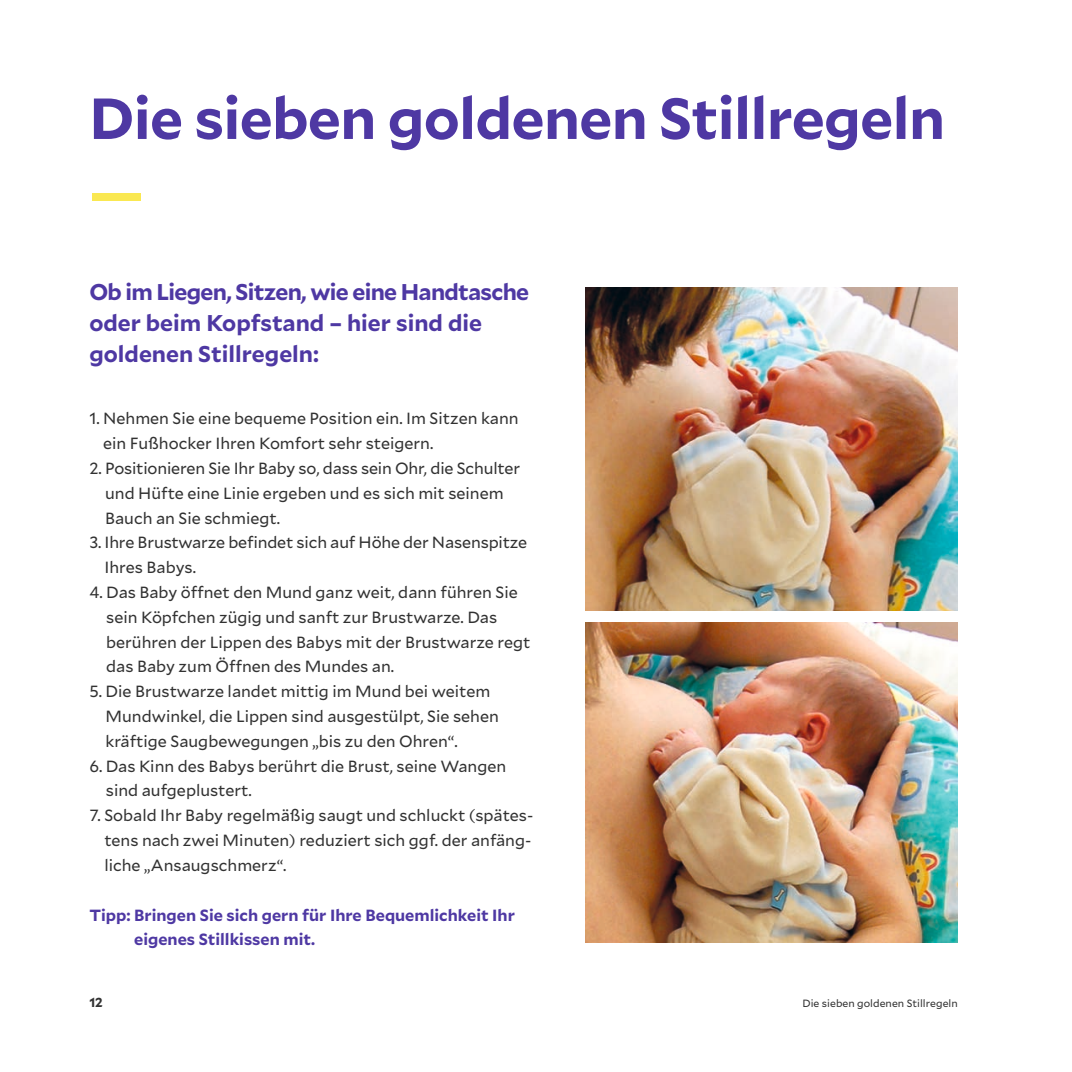
<style>
.page{position:relative;width:1072px;height:1072px;background:#fff}
.page>*{position:absolute;margin:0;border:0;box-sizing:border-box;transform-origin:0 0}
.t1{font:700 57.75px "Mallory";letter-spacing:-.01em;color:#4e38a3}
.t2{font:700 57.75px "Mallory";color:#fae851}
.t3{font:700 22.75px/31px "Mallory";color:#4e38a3}
.t4{font:16.1px/24.8px "Mallory";color:#323232}
.t5{font:700 16.1px/24.8px "Mallory";color:#4e38a3}
.t6{font:700 13.12px "Mallory";color:#323232}
.t7{font:10.5px "Mallory";letter-spacing:.005em;color:#323232}
</style>
<div class="page">
<img style="left:586px;top:623px;width:371px;height:320px">
<img style="left:585px;top:287px;width:372px;height:323px">
<h1 class="t1" style="left:89px;top:75px;width:857px">Die sieben goldenen Stillregeln</h1>
<h1 class="t2" style="left:89px;top:149px;width:56px">—</h1>
<h2 class="t3" style="left:89px;top:275px;width:441px">Ob im Liegen, Sitzen, wie eine Handtasche oder beim Kopfstand – hier sind die goldenen Stillregeln:</h2>
<p class="t4" style="left:103px;top:405px;width:417px;text-indent:-14px">1. Nehmen Sie eine bequeme Position ein. Im Sitzen kann ein Fußhocker Ihren Komfort sehr steigern.</p>
<p class="t4" style="left:105px;top:455px;width:416px;text-indent:-16px">2. Positionieren Sie Ihr Baby so, dass sein Ohr, die Schulter und Hüfte eine Linie ergeben und es sich mit seinem<br>Bauch an Sie schmiegt.</p>
<p class="t4" style="left:104px;top:529px;width:424px;text-indent:-15px">3. Ihre Brustwarze befindet sich auf Höhe der Nasenspitze<br>Ihres Babys.</p>
<p class="t4" style="left:106px;top:579px;width:426px;text-indent:-17px">4. Das Baby öffnet den Mund ganz weit, dann führen Sie sein Köpfchen zügig und sanft zur Brustwarze. Das berühren der Lippen des Babys mit der Brustwarze regt das Baby zum Öffnen des Mundes an.</p>
<p class="t4" style="left:105px;top:678px;width:395px;text-indent:-16px">5. Die Brustwarze landet mittig im Mund bei weitem<br>Mundwinkel, die Lippen sind ausgestülpt, Sie sehen kräftige Saugbewegungen „bis zu den Ohren“.</p>
<p class="t4" style="left:106px;top:752px;width:402px;text-indent:-17px">6. Das Kinn des Babys berührt die Brust, seine Wangen sind aufgeplustert.</p>
<p class="t4" style="left:104px;top:802px;width:430px;text-indent:-15px">7. Sobald Ihr Baby regelmäßig saugt und schluckt (spätes&shy;tens nach zwei Minuten) reduziert sich ggf. der anfäng&shy;liche „Ansaugschmerz“.</p>
<p class="t5" style="left:134px;top:901px;width:382px;text-indent:-45px">Tipp: Bringen Sie sich gern für Ihre Bequemlichkeit Ihr eigenes Stillkissen mit.</p>
<p class="t6" style="left:89px;top:992px;width:15px">12</p>
<p class="t7" style="left:802px;top:996px;width:157px">Die sieben goldenen Stillregeln</p>
</div>
